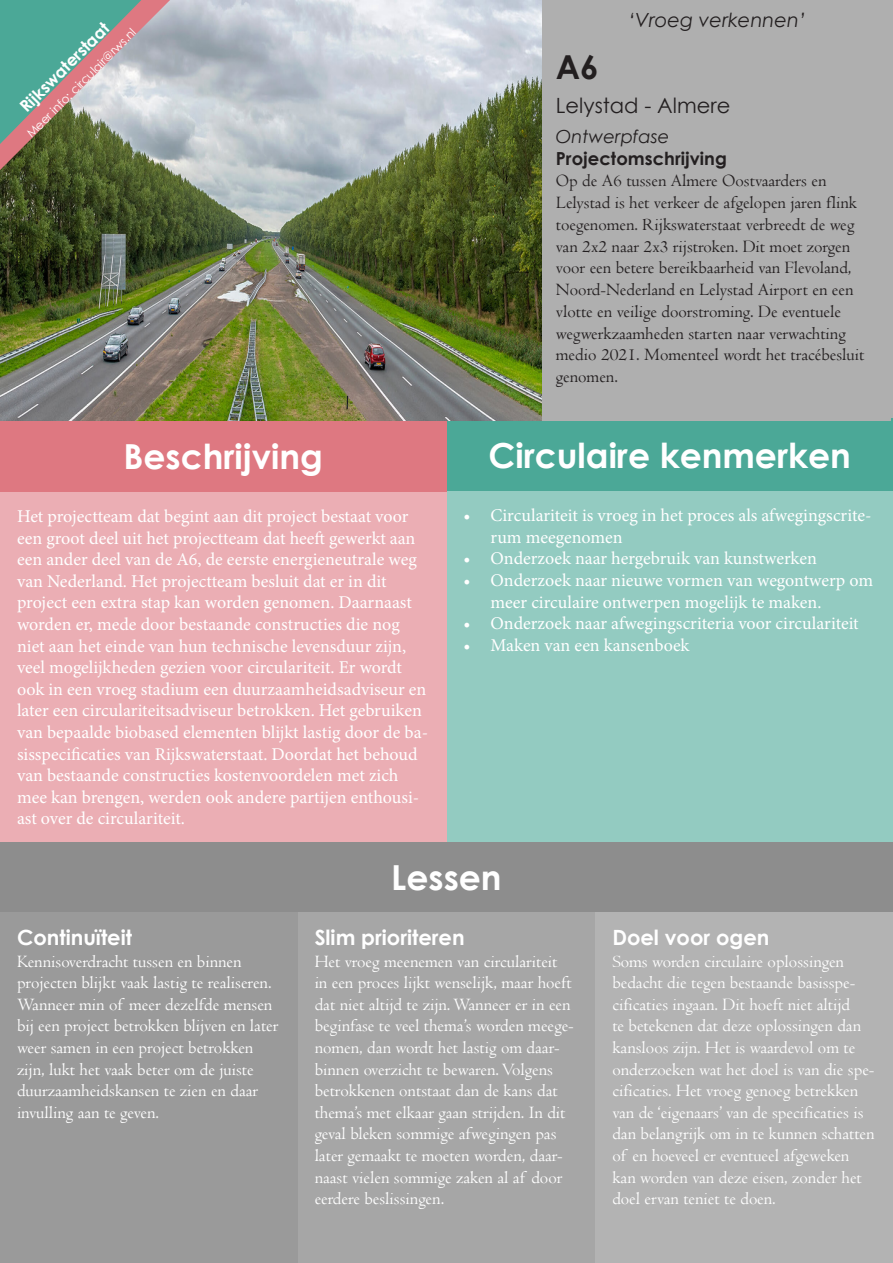
<style>
.page{position:relative;width:893px;height:1263px;background:#fff}
.page>*{position:absolute;margin:0;border:0;box-sizing:border-box;transform-origin:0 0}
.t1{font:700 34.5px "Century Gothic";color:#fff}
.t2{font:700 33px "Century Gothic";color:#231f20}
.t3{font:700 21px "Century Gothic";color:#fff}
.t4{font:21px "Century Gothic";color:#231f20}
.t5{font:italic 19.5px "Century Gothic";color:#231f20}
.t6{font:18px/21.6px "Centaur";color:#fff}
.t7{font:18px/21.6px "Minion Pro";color:#fff}
.t8{font:18px/21.8px "Centaur";color:#231f20}
.t9{font:700 18px "Century Gothic";color:#231f20}
.t10{font:italic 18px "Century Gothic";color:#231f20}
.t11{font:700 16.5px "Century Gothic";color:#fff}
.t12{font:12px "Century Gothic";color:#fff}
</style>
<div class="page">
<div style="left:541px;top:0;width:352px;height:421px;background:#afafaf"></div>
<div style="left:0;top:842px;width:893px;height:70px;background:#8d8d8d"></div>
<div style="left:446px;top:491px;width:447px;height:351px;background:#93cbc1"></div>
<div style="left:446px;top:419px;width:447px;height:72px;background:#4ba897"></div>
<div style="left:0;top:912px;width:298px;height:351px;background:#9a9a9a"></div>
<div style="left:298px;top:912px;width:297px;height:351px;background:#a6a6a6"></div>
<div style="left:595px;top:912px;width:298px;height:351px;background:#b3b3b3"></div>
<div style="left:539px;top:38px;width:351px;height:383px;background:#afafaf"></div>
<img style="left:0;top:0;width:541px;height:421px">
<div style="left:0;top:491px;width:446px;height:351px;background:#ebaeb4"></div>
<div style="left:0;top:421px;width:446px;height:70px;background:#de7881"></div>
<svg style="left:0;top:0;width:170px;height:170px;background:#879d90"></svg>
<p class="t11" style="left:14px;top:100px;width:120px;rotate:-45deg">Rijkswaterstaat</p>
<p class="t12" style="left:23px;top:129px;width:150px;rotate:-45deg">Meer info: circulair@rws.nl</p>
<p class="t1" style="left:124px;top:430px;width:201px">Beschrijving</p>
<p class="t7" style="left:17px;top:505px;width:413px">Het projectteam dat begint aan dit project bestaat voor een groot deel uit het projectteam dat heeft gewerkt aan een ander deel van de A6, de eerste energieneutrale weg van Nederland. Het projectteam besluit dat er in dit project een extra stap kan worden genomen. Daarnaast worden er, mede door bestaande constructies die nog niet aan het einde van hun technische levensduur zijn, veel mogelijkheden gezien voor circulariteit. Er wordt ook in een vroeg stadium een duurzaamheidsadviseur en later een circulariteitsadviseur betrokken. Het gebruiken van bepaalde biobased elementen blijkt lastig door de ba&shy;sisspecificaties van Rijkswaterstaat. Doordat het behoud van bestaande constructies kostenvoordelen met zich mee kan brengen, werden ook andere partijen enthousi&shy;ast over de circulariteit.</p>
<p class="t5" style="left:628px;top:6px;width:179px">‘Vroeg verkennen’</p>
<p class="t2" style="left:556px;top:42px;width:44px">A6</p>
<p class="t4" style="left:556px;top:91px;width:176px">Lelystad - Almere</p>
<p class="t10" style="left:556px;top:124px;width:115px">Ontwerpfase</p>
<p class="t9" style="left:556px;top:144px;width:172px">Projectomschrijving</p>
<p class="t8" style="left:556px;top:170px;width:310px">Op de A6 tussen Almere Oostvaarders en Lelystad is het verkeer de afgelopen jaren flink toegenomen. Rijkswaterstaat verbreedt de weg van 2x2 naar 2x3 rijstroken. Dit moet zorgen voor een betere bereikbaarheid van Flevoland, Noord-Nederland en Lelystad Airport en een vlotte en veilige doorstroming. De eventuele wegwerkzaamheden starten naar verwachting medio 2021. Momenteel wordt het tracébesluit genomen.</p>
<p class="t1" style="left:489px;top:429px;width:364px">Circulaire kenmerken</p>
<p class="t7" style="left:490px;top:505px;width:382px;text-indent:-27px">• Circulariteit is vroeg in het proces als afwegingscrite&shy;rum meegenomen</p>
<p class="t7" style="left:463px;top:548px;width:355px">• Onderzoek naar hergebruik van kunstwerken</p>
<p class="t7" style="left:490px;top:570px;width:384px;text-indent:-27px">• Onderzoek naar nieuwe vormen van wegontwerp om meer circulaire ontwerpen mogelijk te maken.</p>
<p class="t7" style="left:463px;top:613px;width:397px">• Onderzoek naar afwegingscriteria voor circulariteit</p>
<p class="t7" style="left:463px;top:634px;width:227px">• Maken van een kansenboek</p>
<p class="t3" style="left:17px;top:921px;width:117px">Continuïteit</p>
<p class="t6" style="left:17px;top:950px;width:263px">Kennisoverdracht tussen en binnen projecten blijkt vaak lastig te realiseren.<br>Wanneer min of meer dezelfde mensen bij een project betrokken blijven en later weer samen in een project betrokken zijn, lukt het vaak beter om de juiste duurzaamheidskansen te zien en daar invulling aan te geven.</p>
<p class="t1" style="left:391px;top:851px;width:112px">Lessen</p>
<p class="t3" style="left:315px;top:921px;width:151px">Slim prioriteren</p>
<p class="t6" style="left:315px;top:950px;width:261px">Het vroeg meenemen van circulariteit in een proces lijkt wenselijk, maar hoeft dat niet altijd te zijn. Wanneer er in een beginfase te veel thema’s worden meege&shy;nomen, dan wordt het lastig om daar&shy;binnen overzicht te bewaren. Volgens betrokkenen ontstaat dan de kans dat thema’s met elkaar gaan strijden. In dit geval bleken sommige afwegingen pas later gemaakt te moeten worden, daar&shy;naast vielen sommige zaken al af door eerdere beslissingen.</p>
<p class="t3" style="left:612px;top:921px;width:159px">Doel voor ogen</p>
<p class="t6" style="left:612px;top:950px;width:264px">Soms worden circulaire oplossingen bedacht die tegen bestaande basisspe&shy;cificaties ingaan. Dit hoeft niet altijd<br>te betekenen dat deze oplossingen dan kansloos zijn. Het is waardevol om te onderzoeken wat het doel is van die spe&shy;cificaties. Het vroeg genoeg betrekken van de ‘eigenaars’ van de specificaties is dan belangrijk om in te kunnen schatten of en hoeveel er eventueel afgeweken kan worden van deze eisen, zonder het doel ervan teniet te doen.</p>
</div>
